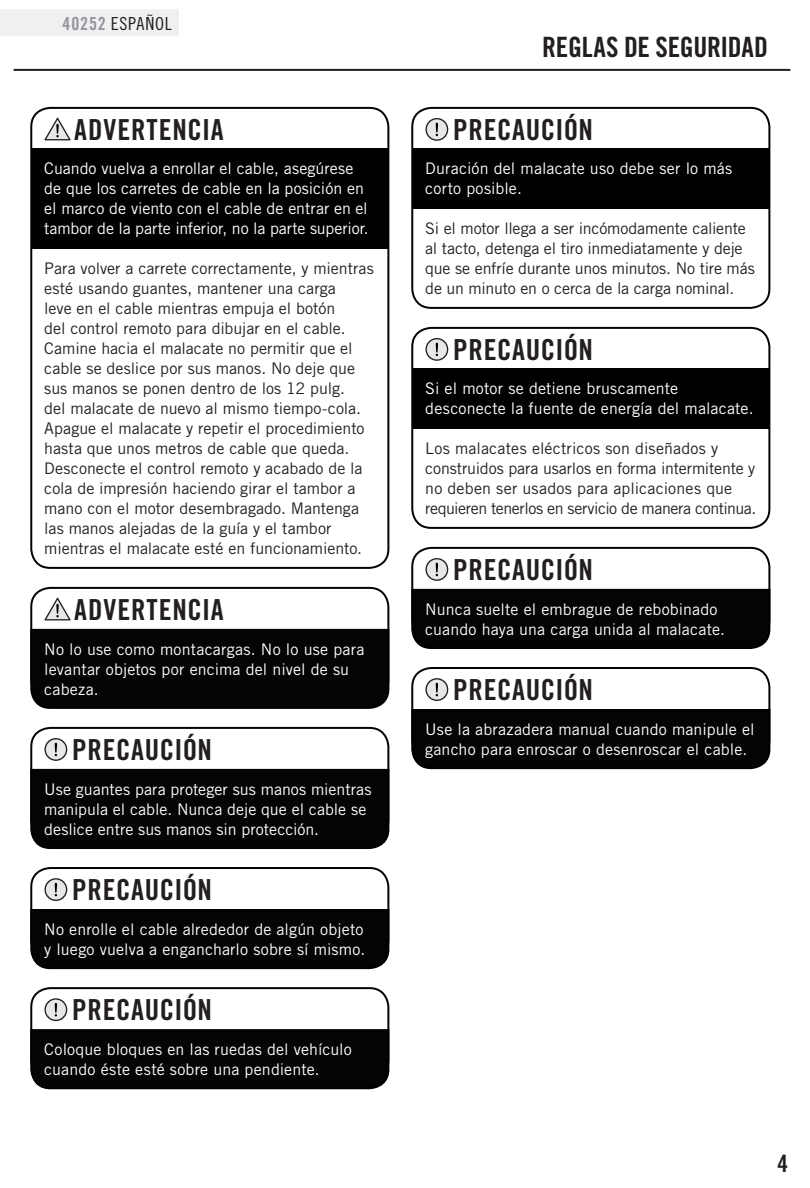
<style>
.page{position:relative;width:810px;height:1188px;background:#fff}
.page>*{position:absolute;margin:0;border:0;box-sizing:border-box;transform-origin:0 0}
.t1{font:29px "Trade Gothic Bold Cond Twenty";letter-spacing:.02em;color:#231f20}
.t2{font:28px "Trade Gothic Bold Cond Twenty";letter-spacing:-.01em;color:#231f20}
.t3{font:24px "Trade Gothic Bold Cond Twenty";color:#231f20}
.t4{font:18px "Trade Gothic Cond Eighteen";letter-spacing:.04em;color:#231f20}
.t5{font:16px/20px "Trade Gothic";color:#231f20}
.t6{font:16px/20px "Trade Gothic";letter-spacing:.005em;color:#fff}
.s1{font-family:"Trade Gothic Bold Cond Twenty";color:#939598}
</style>
<div class="page">
<hr style="left:14px;top:69px;width:776px;height:2px;background:#231f20">
<div style="left:0;top:10px;width:178px;height:26px;background:#eef0f1"></div>
<div style="left:30px;top:587px;width:359px;height:113px;border:2px solid #040503;border-radius:19px"></div>
<div style="left:30px;top:627px;width:360px;height:82px;background:#040503"></div>
<svg style="left:44px;top:598px;width:27px;height:22px"></svg>
<div style="left:30px;top:107px;width:359px;height:462px;border:2px solid #040503;border-radius:19px"></div>
<div style="left:32px;top:149px;width:355px;height:100px;background:#000"></div>
<svg style="left:44px;top:118px;width:27px;height:22px"></svg>
<div style="left:30px;top:727px;width:359px;height:113px;border:2px solid #040503;border-radius:19px"></div>
<div style="left:30px;top:767px;width:360px;height:82px;background:#040503"></div>
<svg style="left:44px;top:738px;width:23px;height:23px"></svg>
<div style="left:411px;top:547px;width:359px;height:93px;border:2px solid #040503;border-radius:19px"></div>
<div style="left:411px;top:587px;width:360px;height:62px;background:#040503"></div>
<svg style="left:425px;top:558px;width:23px;height:23px"></svg>
<div style="left:411px;top:667px;width:359px;height:93px;border:2px solid #040503;border-radius:19px"></div>
<div style="left:411px;top:707px;width:360px;height:63px;background:#040503"></div>
<svg style="left:425px;top:678px;width:23px;height:23px"></svg>
<div style="left:30px;top:867px;width:359px;height:93px;border:2px solid #040503;border-radius:19px"></div>
<div style="left:30px;top:907px;width:360px;height:63px;background:#040503"></div>
<svg style="left:44px;top:878px;width:23px;height:23px"></svg>
<div style="left:30px;top:987px;width:359px;height:93px;border:2px solid #040503;border-radius:19px"></div>
<svg style="left:30px;top:1027px;width:360px;height:63px;background:#111210"></svg>
<svg style="left:44px;top:998px;width:23px;height:23px"></svg>
<div style="left:411px;top:107px;width:359px;height:202px;border:2px solid #040503;border-radius:19px"></div>
<div style="left:413px;top:149px;width:355px;height:60px;background:#000"></div>
<svg style="left:425px;top:118px;width:23px;height:23px"></svg>
<div style="left:411px;top:327px;width:359px;height:202px;border:2px solid #040503;border-radius:19px"></div>
<div style="left:413px;top:369px;width:355px;height:60px;background:#000"></div>
<svg style="left:425px;top:338px;width:23px;height:23px"></svg>
<p class="t4" style="left:62px;top:13px;width:111px"><span class="s1">40252</span> ESPAÑOL</p>
<h1 class="t1" style="left:74px;top:112px;width:151px">ADVERTENCIA</h1>
<p class="t6" style="left:44px;top:158px;width:326px">Cuando vuelva a enrollar el cable, asegúrese de que los carretes de cable en la posición en el marco de viento con el cable de entrar en el tambor de la parte inferior, no la parte superior.</p>
<p class="t5" style="left:44px;top:258px;width:331px">Para volver a carrete correctamente, y mientras esté usando guantes, mantener una carga<br>leve en el cable mientras empuja el botón<br>del control remoto para dibujar en el cable.<br>Camine hacia el malacate no permitir que el cable se deslice por sus manos. No deje que sus manos se ponen dentro de los 12 pulg.<br>del malacate de nuevo al mismo tiempo-cola.<br>Apague el malacate y repetir el procedimiento hasta que unos metros de cable que queda.<br>Desconecte el control remoto y acabado de la cola de impresión haciendo girar el tambor a mano con el motor desembragado. Mantenga las manos alejadas de la guía y el tambor mientras el malacate esté en funcionamiento.</p>
<h1 class="t1" style="left:74px;top:592px;width:151px">ADVERTENCIA</h1>
<p class="t6" style="left:44px;top:639px;width:322px">No lo use como montacargas. No lo use para levantar objetos por encima del nivel de su cabeza.</p>
<h1 class="t1" style="left:72px;top:732px;width:141px">PRECAUCIÓN</h1>
<p class="t6" style="left:44px;top:779px;width:329px">Use guantes para proteger sus manos mientras manipula el cable. Nunca deje que el cable se deslice entre sus manos sin protección.</p>
<h1 class="t1" style="left:72px;top:872px;width:141px">PRECAUCIÓN</h1>
<p class="t6" style="left:44px;top:919px;width:323px">No enrolle el cable alrededor de algún objeto y luego vuelva a engancharlo sobre sí mismo.</p>
<h1 class="t1" style="left:72px;top:992px;width:141px">PRECAUCIÓN</h1>
<p class="t6" style="left:44px;top:1039px;width:309px">Coloque bloques en las ruedas del vehículo cuando éste esté sobre una pendiente.</p>
<h2 class="t2" style="left:542px;top:30px;width:228px">REGLAS DE SEGURIDAD</h2>
<h1 class="t1" style="left:453px;top:112px;width:141px">PRECAUCIÓN</h1>
<p class="t6" style="left:425px;top:158px;width:309px">Duración del malacate uso debe ser lo más corto posible.</p>
<p class="t5" style="left:425px;top:218px;width:331px">Si el motor llega a ser incómodamente caliente al tacto, detenga el tiro inmediatamente y deje que se enfríe durante unos minutos. No tire más de un minuto en o cerca de la carga nominal.</p>
<h1 class="t1" style="left:453px;top:332px;width:141px">PRECAUCIÓN</h1>
<p class="t6" style="left:425px;top:378px;width:330px">Si el motor se detiene bruscamente desconecte la fuente de energía del malacate.</p>
<p class="t5" style="left:425px;top:438px;width:332px">Los malacates eléctricos son diseñados y construidos para usarlos en forma intermitente y no deben ser usados para aplicaciones que requieren tenerlos en servicio de manera continua.</p>
<h1 class="t1" style="left:453px;top:552px;width:141px">PRECAUCIÓN</h1>
<p class="t6" style="left:425px;top:599px;width:301px">Nunca suelte el embrague de rebobinado cuando haya una carga unida al malacate.</p>
<h1 class="t1" style="left:453px;top:672px;width:141px">PRECAUCIÓN</h1>
<p class="t6" style="left:425px;top:719px;width:331px">Use la abrazadera manual cuando manipule el gancho para enroscar o desenroscar el cable.</p>
<h3 class="t3" style="left:777px;top:1149px;width:12px">4</h3>
</div>
